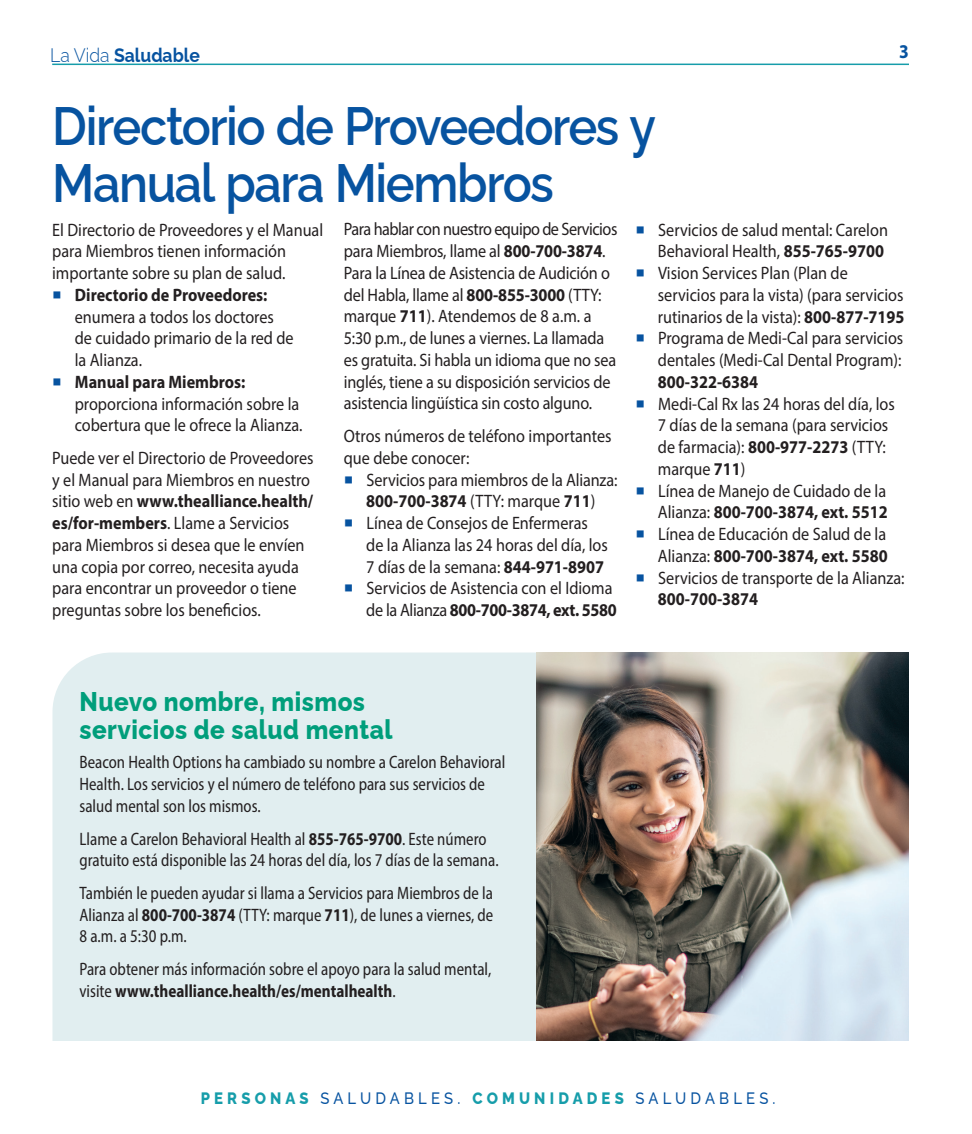
<style>
.page{position:relative;width:972px;height:1134px;background:#fff}
.page>*{position:absolute;margin:0;border:0;box-sizing:border-box;transform-origin:0 0}
.t1{font:600 54px/57px "Raleway";letter-spacing:-.03em;color:#0753a0;scale:.9 1}
.t2{font:800 27px/28.5px "Raleway";letter-spacing:.02em;color:#009e7b;scale:.9 1}
.t3{font:700 19.5px "Raleway";color:#0753a0;scale:.9 1}
.t4{font:700 19.5px "Myriad Pro";color:#0753a0;scale:.9 1}
.t5{font:18px/21.8px "Myriad Pro";color:#231f20;scale:.9 1}
.t6{font:semi-condensed 18px/21.8px "Myriad Pro";color:#231f20;scale:.9 1}
.t7{font:700 18px "Myriad Pro";color:#231f20;scale:.9 1}
.t8{font:500 16.5px "Raleway";letter-spacing:.28em;color:#0753a0;scale:.9 1}
.s1{font-weight:300}
.s2{font-family:"Minion Pro";font-weight:500;font-size:24px;color:#0753a0}
.s3{font-weight:700}
.s4{font-weight:800;color:#169daa}
</style>
<div class="page">
<div style="left:52px;top:653px;width:484px;height:388px;background:#e1eef0"></div>
<img style="left:536px;top:653px;width:373px;height:388px">
<hr style="left:52px;top:64px;width:857px;height:1px;background:#169daa">
<p class="t3" style="left:50px;top:40px;width:168px"><span class="s1">La Vida</span> Saludable</p>
<p class="t4" style="left:899px;top:39px;width:12px">3</p>
<h1 class="t1" style="left:52px;top:91px;width:673px">Directorio de Proveedores y<br>Manual para Miembros</h1>
<p class="t5" style="left:52px;top:218px;width:303px">El Directorio de Proveedores y el Manual para Miembros tienen información importante sobre su plan de salud.</p>
<p class="t5" style="left:75px;top:284px;width:245px;text-indent:-23px"><span class="s2">■</span> <span class="s3">Directorio de Proveedores: </span>enumera a todos los doctores de cuidado primario de la red de la Alianza.</p>
<p class="t5" style="left:75px;top:371px;width:255px;text-indent:-23px"><span class="s2">■</span> <span class="s3">Manual para Miembros: </span>proporciona información sobre la cobertura que le ofrece la Alianza.</p>
<p class="t5" style="left:52px;top:447px;width:292px">Puede ver el Directorio de Proveedores y el Manual para Miembros en nuestro sitio web en <span class="s3">www.thealliance.health/ es/for-members</span>. Llame a Servicios para Miembros si desea que le envíen una copia por correo, necesita ayuda para encontrar un proveedor o tiene preguntas sobre los beneficios.</p>
<p class="t5" style="left:344px;top:218px;width:306px">Para hablar con nuestro equipo de Servicios para Miembros, llame al <span class="s3">800-700-3874</span>.<br>Para la Línea de Asistencia de Audición o del Habla, llame al <span class="s3">800-855-3000</span> (TTY: marque <span class="s3">711</span>). Atendemos de 8 a.m. a 5:30 p.m., de lunes a viernes. La llamada es gratuita. Si habla un idioma que no sea inglés, tiene a su disposición servicios de asistencia lingüística sin costo alguno.</p>
<p class="t5" style="left:344px;top:425px;width:299px">Otros números de teléfono importantes que debe conocer:</p>
<p class="t5" style="left:344px;top:468px;width:305px;text-align:center"><span class="s2">■</span> Servicios para miembros de la Alianza:<br><span class="s3">800-700-3874</span> (TTY: marque <span class="s3">711</span>)</p>
<p class="t5" style="left:366px;top:512px;width:270px;text-indent:-23px"><span class="s2">■</span> Línea de Consejos de Enfermeras de la Alianza las 24 horas del día, los<br>7 días de la semana: <span class="s3">844-971-8907</span></p>
<p class="t5" style="left:344px;top:577px;width:305px;text-align:right"><span class="s2">■</span> Servicios de Asistencia con el Idioma de la Alianza <span class="s3">800-700-3874, ext. 5580</span></p>
<p class="t5" style="left:635px;top:218px;width:282px;text-align:right"><span class="s2">■</span> Servicios de salud mental: Carelon<br>Behavioral Health, <span class="s3">855-765-9700</span></p>
<p class="t5" style="left:658px;top:262px;width:276px;text-indent:-23px"><span class="s2">■</span> Vision Services Plan (Plan de servicios para la vista) (para servicios rutinarios de la vista): <span class="s3">800-877-7195</span></p>
<p class="t5" style="left:635px;top:327px;width:299px;text-align:right"><span class="s2">■</span> Programa de Medi-Cal para servicios dentales (Medi-Cal Dental Program):</p>
<p class="t7" style="left:658px;top:370px;width:113px">800-322-6384</p>
<p class="t5" style="left:658px;top:392px;width:265px;text-indent:-23px"><span class="s2">■</span> Medi-Cal Rx las 24 horas del día, los<br>7 días de la semana (para servicios de farmacia): <span class="s3">800-977-2273</span> (TTY: marque <span class="s3">711</span>)</p>
<p class="t5" style="left:635px;top:479px;width:282px;text-align:right"><span class="s2">■</span> Línea de Manejo de Cuidado de la<br>Alianza: <span class="s3">800-700-3874, ext. 5512</span></p>
<p class="t5" style="left:635px;top:523px;width:282px;text-align:right"><span class="s2">■</span> Línea de Educación de Salud de la<br>Alianza: <span class="s3">800-700-3874, ext. 5580</span></p>
<p class="t5" style="left:658px;top:566px;width:276px;text-indent:-23px"><span class="s2">■</span> Servicios de transporte de la Alianza:<br><span class="s3">800-700-3874</span></p>
<h2 class="t2" style="left:80px;top:684px;width:349px">Nuevo nombre, mismos servicios de salud mental</h2>
<p class="t6" style="left:80px;top:751px;width:475px">Beacon Health Options ha cambiado su nombre a Carelon Behavioral<br>Health. Los servicios y el número de teléfono para sus servicios de salud mental son los mismos.</p>
<p class="t6" style="left:80px;top:827px;width:467px">Llame a Carelon Behavioral Health al <span class="s3">855-765‑9700</span>. Este número gratuito está disponible las 24 horas del día, los 7 días de la semana.</p>
<p class="t6" style="left:80px;top:882px;width:461px;text-align:justify">También le pueden ayudar si llama a Servicios para Miembros de la Alianza al <span class="s3">800-700-3874</span> (TTY: marque <span class="s3">711</span>), de lunes a viernes, de 8 a.m. a 5:30 p.m.</p>
<p class="t6" style="left:80px;top:958px;width:459px">Para obtener más información sobre el apoyo para la salud mental, visite <span class="s3">www.thealliance.health/es/mentalhealth</span>.</p>
<p class="t8" style="left:201px;top:1085px;width:640px"><span class="s4">PERSONAS</span> SALUDABLES. <span class="s4">COMUNIDADES</span> SALUDABLES.</p>
</div>
